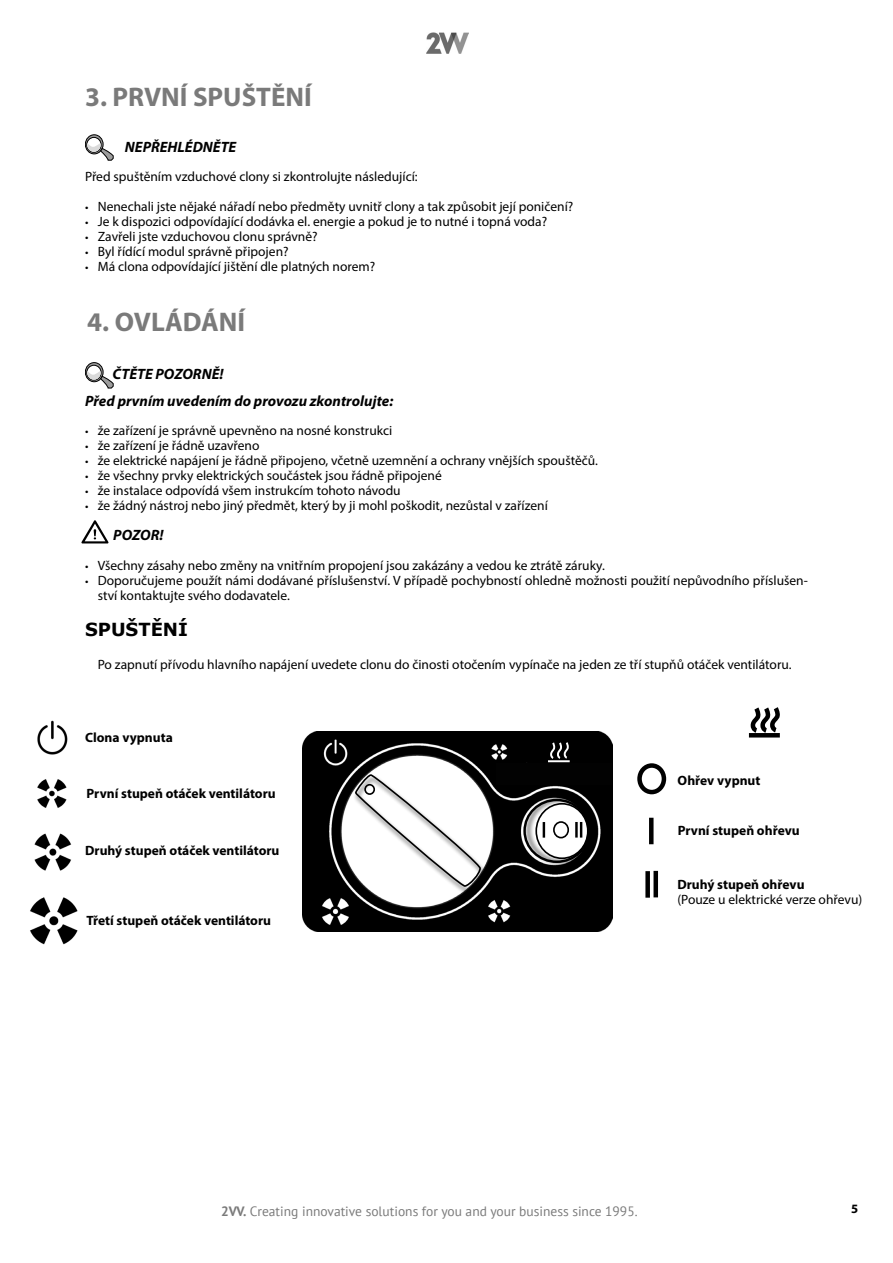
<style>
.page{position:relative;width:893px;height:1263px;background:#fff}
.page>*{position:absolute;margin:0;border:0;box-sizing:border-box;transform-origin:0 0}
.t1{font:700 27px "Myriad Pro";color:#7a7a7a}
.t2{font:700 18px "Verdana";color:#000}
.t3{font:italic 700 15px/27px "Myriad Pro";color:#000}
.t4{font:13.5px/15px "Myriad Pro";color:#000}
.t5{font:700 13.5px "Myriad Pro";color:#000}
.t6{font:13.5px "PT Sans";color:#7a7a7a}
.t7{font:700 12.75px "Myriad Pro";color:#000}
.s1{font-size:12px}
.s2{font-weight:700}
</style>
<div class="page">
<img style="left:426px;top:32px;width:43px;height:22px">
<svg style="left:85px;top:135px;width:18px;height:19px"></svg>
<div style="left:85px;top:134px;width:18px;height:20px;border:1px solid #000;border-radius:50%"></div>
<svg style="left:87px;top:137px;width:14px;height:15px"></svg>
<div style="left:86px;top:137px;width:15px;height:16px;border:1px solid #000;border-radius:50%"></div>
<svg style="left:87px;top:141px;width:26px;height:19px"></svg>
<img style="left:303px;top:731px;width:310px;height:201px">
<div style="left:353px;top:775px;width:135px;height:121px;background:#000;opacity:.75"></div>
<svg style="left:354px;top:774px;width:128px;height:113px"></svg>
<div style="left:364px;top:784px;width:11px;height:11px;border:2px solid #000;border-radius:50%"></div>
<div style="left:523px;top:794px;width:76px;height:74px;background:#000;opacity:.75"></div>
<div style="left:523px;top:799px;width:67px;height:64px;border:2px solid #000;border-radius:50%"></div>
<svg style="left:543px;top:822px;width:2px;height:16px"></svg>
<div style="left:553px;top:821px;width:16px;height:17px;border:2px solid #000;border-radius:50%"></div>
<img style="left:37px;top:720px;width:31px;height:34px">
<img style="left:37px;top:779px;width:30px;height:29px">
<img style="left:34px;top:833px;width:38px;height:38px">
<img style="left:30px;top:897px;width:48px;height:48px">
<svg style="left:81px;top:520px;width:27px;height:23px"></svg>
<svg style="left:85px;top:363px;width:18px;height:19px"></svg>
<div style="left:85px;top:362px;width:18px;height:20px;border:1px solid #000;border-radius:50%"></div>
<div style="left:87px;top:365px;width:14px;height:15px;background:#fff;border-radius:50%"></div>
<div style="left:86px;top:365px;width:15px;height:15px;border:1px solid #000;border-radius:50%"></div>
<svg style="left:87px;top:369px;width:26px;height:19px"></svg>
<div style="left:497px;top:763px;width:114px;height:22px;background:#020202"></div>
<hr style="left:575px;top:822px;width:3px;height:15px;background:#000">
<svg style="left:580px;top:822px;width:2px;height:15px"></svg>
<hr style="left:548px;top:760px;width:22px;height:2px;background:#fff">
<svg style="left:549px;top:741px;width:21px;height:19px"></svg>
<hr style="left:749px;top:733px;width:31px;height:4px;background:#000">
<svg style="left:748px;top:707px;width:32px;height:28px"></svg>
<div style="left:637px;top:763px;width:29px;height:31px;border:4px solid #000;border-radius:50%"></div>
<svg style="left:649px;top:818px;width:4px;height:26px"></svg>
<div style="left:645px;top:871px;width:5px;height:27px;background:#000"></div>
<div style="left:653px;top:871px;width:5px;height:26px;background:#000"></div>
<h1 class="t1" style="left:85px;top:80px;width:228px">3. PRVNÍ SPUŠTĚNÍ</h1>
<p class="t3" style="left:125px;top:133px;width:113px">NEPŘEHLÉDNĚTE</p>
<p class="t4" style="left:85px;top:169px;width:334px">Před spuštěním vzduchové clony si zkontrolujte následující:</p>
<p class="t4" style="left:85px;top:199px;width:490px"><span class="s1">•</span> Nenechali jste nějaké nářadí nebo předměty uvnitř clony a tak způsobit její poničení?</p>
<p class="t4" style="left:85px;top:214px;width:464px"><span class="s1">•</span> Je k dispozici odpovídající dodávka el. energie a pokud je to nutné i topná voda?</p>
<p class="t4" style="left:85px;top:229px;width:234px"><span class="s1">•</span> Zavřeli jste vzduchovou clonu správně?</p>
<p class="t4" style="left:85px;top:244px;width:205px"><span class="s1">•</span> Byl řídící modul správně připojen?</p>
<p class="t4" style="left:85px;top:259px;width:292px"><span class="s1">•</span> Má clona odpovídající jištění dle platných norem?</p>
<h1 class="t1" style="left:87px;top:304px;width:159px">4. OVLÁDÁNÍ</h1>
<p class="t3" style="left:85px;top:360px;width:310px;text-indent:28px">ČTĚTE POZORNĚ!<br>Před prvním uvedením do provozu zkontrolujte:</p>
<p class="t4" style="left:85px;top:422px;width:309px"><span class="s1">•</span> že zařízení je správně upevněno na nosné konstrukci</p>
<p class="t4" style="left:85px;top:437px;width:176px"><span class="s1">•</span> že zařízení je řádně uzavřeno</p>
<p class="t4" style="left:85px;top:452px;width:514px"><span class="s1">•</span> že elektrické napájení je řádně připojeno, včetně uzemnění a ochrany vnějších spouštěčů.</p>
<p class="t4" style="left:85px;top:467px;width:358px"><span class="s1">•</span> že všechny prvky elektrických součástek jsou řádně připojené</p>
<p class="t4" style="left:85px;top:482px;width:317px"><span class="s1">•</span> že instalace odpovídá všem instrukcím tohoto návodu</p>
<p class="t4" style="left:85px;top:497px;width:464px"><span class="s1">•</span> že žádný nástroj nebo jiný předmět, který by ji mohl poškodit, nezůstal v zařízení</p>
<p class="t3" style="left:113px;top:521px;width:52px">POZOR!</p>
<p class="t4" style="left:85px;top:557px;width:521px"><span class="s1">•</span> Všechny zásahy nebo změny na vnitřním propojení jsou zakázány a vedou ke ztrátě záruky.</p>
<p class="t4" style="left:98px;top:572px;width:712px;text-indent:-13px"><span class="s1">•</span> Doporučujeme použít námi dodávané příslušenství. V případě pochybností ohledně možnosti použití nepůvodního příslušen&shy;ství kontaktujte svého dodavatele.</p>
<h2 class="t2" style="left:85px;top:617px;width:105px">SPUŠTĚNÍ</h2>
<p class="t4" style="left:98px;top:656px;width:695px">Po zapnutí přívodu hlavního napájení uvedete clonu do činosti otočením vypínače na jeden ze tří stupňů otáček ventilátoru.</p>
<p class="t5" style="left:85px;top:728px;width:89px">Clona vypnuta</p>
<p class="t5" style="left:87px;top:785px;width:191px">První stupeň otáček ventilátoru</p>
<p class="t5" style="left:85px;top:842px;width:196px">Druhý stupeň otáček ventilátoru</p>
<p class="t5" style="left:86px;top:912px;width:186px">Třetí stupeň otáček ventilátoru</p>
<p class="t5" style="left:678px;top:771px;width:84px">Ohřev vypnut</p>
<p class="t5" style="left:678px;top:822px;width:123px">První stupeň ohřevu</p>
<p class="t5" style="left:677px;top:875px;width:129px">Druhý stupeň ohřevu</p>
<p class="t4" style="left:677px;top:891px;width:186px">(Pouze u elektrické verze ohřevu)</p>
<p class="t6" style="left:221px;top:1203px;width:418px"><span class="s2">2VV.</span> Creating innovative solutions for you and your business since 1995.</p>
<p class="t7" style="left:851px;top:1200px;width:9px">5</p>
</div>
